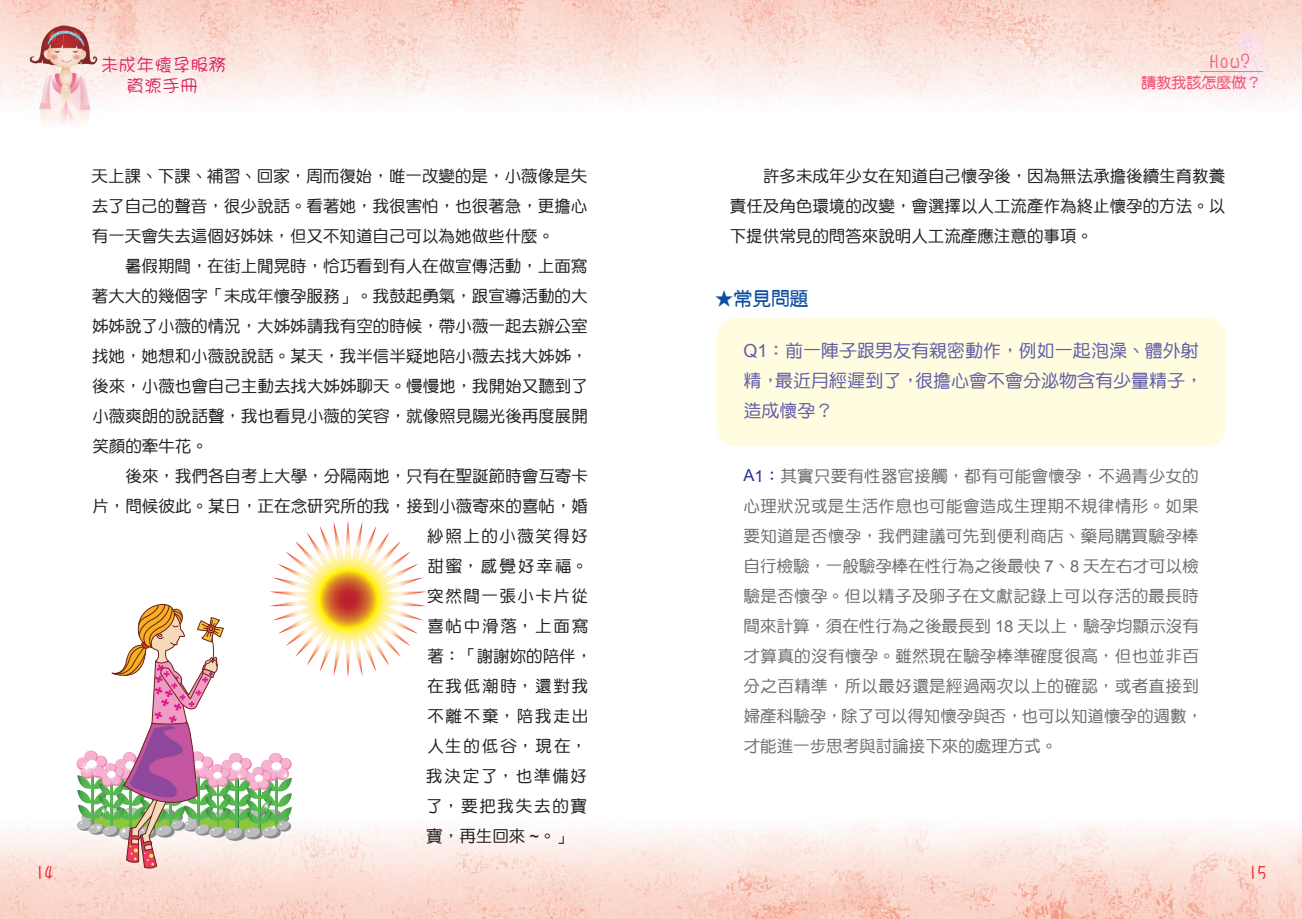
<style>
.page{position:relative;width:1302px;height:919px;background:#fff}
.page>*{position:absolute;margin:0;border:0;box-sizing:border-box;transform-origin:0 0}
.t1{font:18.75px "DF Yuan W7 WIN BF";color:#0d4da1}
.t2{font:18px/30px "DF Yuan W5 WIN BF";color:#625ea9}
.t3{font:18px/20.7px "DF Girl W3 HK BF";color:#d91a5b;text-align:center}
.t4{font:18px "DF Girl W3 HK BF";color:#f0597c}
.t5{font:18px "DF Girl W3 HK BF";color:#ee1d23}
.t6{font:16.5px/30px "DF Yuan W5 WIN BF";color:#231f20;text-align:justify}
.t7{font:16.5px/30px "DF Yuan W5 WIN BF";letter-spacing:.025em;color:#6c6d70}
.t8{font:16.5px "DF Yuan W5 WIN BF";letter-spacing:.105em;color:#231f20}
.t9{font:16.5px "DF Yuan W5 WIN BF";letter-spacing:.095em;color:#231f20}
.t10{font:15px "DF Yuan W7 WIN BF";color:#f0597c}
.s1{font-family:"Arial"}
.s2{font-family:"Arial";color:#2e3092}
.s3{color:#2e3092}
</style>
<div class="page">
<img style="left:0;top:0;width:1301px;height:918px">
<div style="left:716px;top:318px;width:509px;height:128px;background:#fffce0;border-radius:21px"></div>
<hr style="left:1199px;top:71px;width:63px;height:1px;background:#f171ab">
<svg style="left:77px;top:520px;width:349px;height:349px"></svg>
<p class="t3" style="left:100px;top:54px;width:127px">未成年懷孕服務資源手冊</p>
<p class="t6" style="left:92px;top:161px;width:497px">天上課、下課、補習、回家，周而復始，唯一改變的是，小薇像是失去了自己的聲音，很少說話。看著她，我很害怕，也很著急，更擔心有一天會失去這個好姊妹，但又不知道自己可以為她做些什麼。</p>
<p class="t6" style="left:92px;top:251px;width:497px;text-indent:33px">暑假期間，在街上閒晃時，恰巧看到有人在做宣傳活動，上面寫著大大的幾個字「未成年懷孕服務」。我鼓起勇氣，跟宣導活動的大姊姊說了小薇的情況，大姊姊請我有空的時候，帶小薇一起去辦公室找她，她想和小薇說說話。某天，我半信半疑地陪小薇去找大姊姊，後來，小薇也會自己主動去找大姊姊聊天。慢慢地，我開始又聽到了小薇爽朗的說話聲，我也看見小薇的笑容，就像照見陽光後再度展開笑顏的牽牛花。</p>
<p class="t6" style="left:125px;top:461px;width:463px">後來，我們各自考上大學，分隔兩地，只有在聖誕節時會互寄卡</p>
<p class="t6" style="left:92px;top:491px;width:497px">片，問候彼此。某日，正在念研究所的我，接到小薇寄來的喜帖，婚</p>
<p class="t9" style="left:427px;top:527px;width:162px">紗照上的小薇笑得好</p>
<p class="t6" style="left:427px;top:551px;width:162px">甜蜜，感覺好幸福。</p>
<p class="t9" style="left:427px;top:587px;width:162px">突然間一張小卡片從</p>
<p class="t8" style="left:427px;top:617px;width:162px">喜帖中滑落，上面寫</p>
<p class="t6" style="left:427px;top:641px;width:166px">著：「謝謝妳的陪伴，</p>
<p class="t8" style="left:427px;top:677px;width:162px">在我低潮時，還對我</p>
<p class="t8" style="left:427px;top:707px;width:162px">不離不棄，陪我走出</p>
<p class="t6" style="left:427px;top:731px;width:161px">人生的低谷，現在，</p>
<p class="t8" style="left:426px;top:768px;width:162px">我決定了，也準備好</p>
<p class="t8" style="left:426px;top:798px;width:162px">了，要把我失去的寶</p>
<p class="t6" style="left:426px;top:821px;width:147px">寶，再生回來 <span class="s1">~</span>。」</p>
<p class="t4" style="left:1209px;top:53px;width:42px">How?</p>
<p class="t10" style="left:1141px;top:75px;width:121px">請教我該怎麼做？</p>
<p class="t6" style="left:729px;top:161px;width:497px;text-indent:33px">許多未成年少女在知道自己懷孕後，因為無法承擔後續生育教養責任及角色環境的改變，會選擇以人工流產作為終止懷孕的方法。以下提供常見的問答來說明人工流產應注意的事項。</p>
<p class="t1" style="left:714px;top:289px;width:95px">★常見問題</p>
<p class="t2" style="left:743px;top:335px;width:461px"><span class="s1">Q1</span>：前一陣子跟男友有親密動作，例如一起泡澡、體外射精，最近月經遲到了，很擔心會不會分泌物含有少量精子，造成懷孕？</p>
<p class="t7" style="left:743px;top:460px;width:461px"><span class="s2">A1</span><span class="s3">：</span>其實只要有性器官接觸，都有可能會懷孕，不過青少女的心理狀況或是生活作息也可能會造成生理期不規律情形。如果要知道是否懷孕，我們建議可先到便利商店、藥局購買驗孕棒自行檢驗，一般驗孕棒在性行為之後最快 <span class="s1">7</span>、<span class="s1">8</span> 天左右才可以檢驗是否懷孕。但以精子及卵子在文獻記錄上可以存活的最長時間來計算，須在性行為之後最長到 <span class="s1">18</span> 天以上，驗孕均顯示沒有才算真的沒有懷孕。雖然現在驗孕棒準確度很高，但也並非百分之百精準，所以最好還是經過兩次以上的確認，或者直接到婦產科驗孕，除了可以得知懷孕與否，也可以知道懷孕的週數，才能進一步思考與討論接下來的處理方式。</p>
<p class="t5" style="left:36px;top:863px;width:19px">14</p>
<p class="t5" style="left:1248px;top:863px;width:19px">15</p>
</div>
